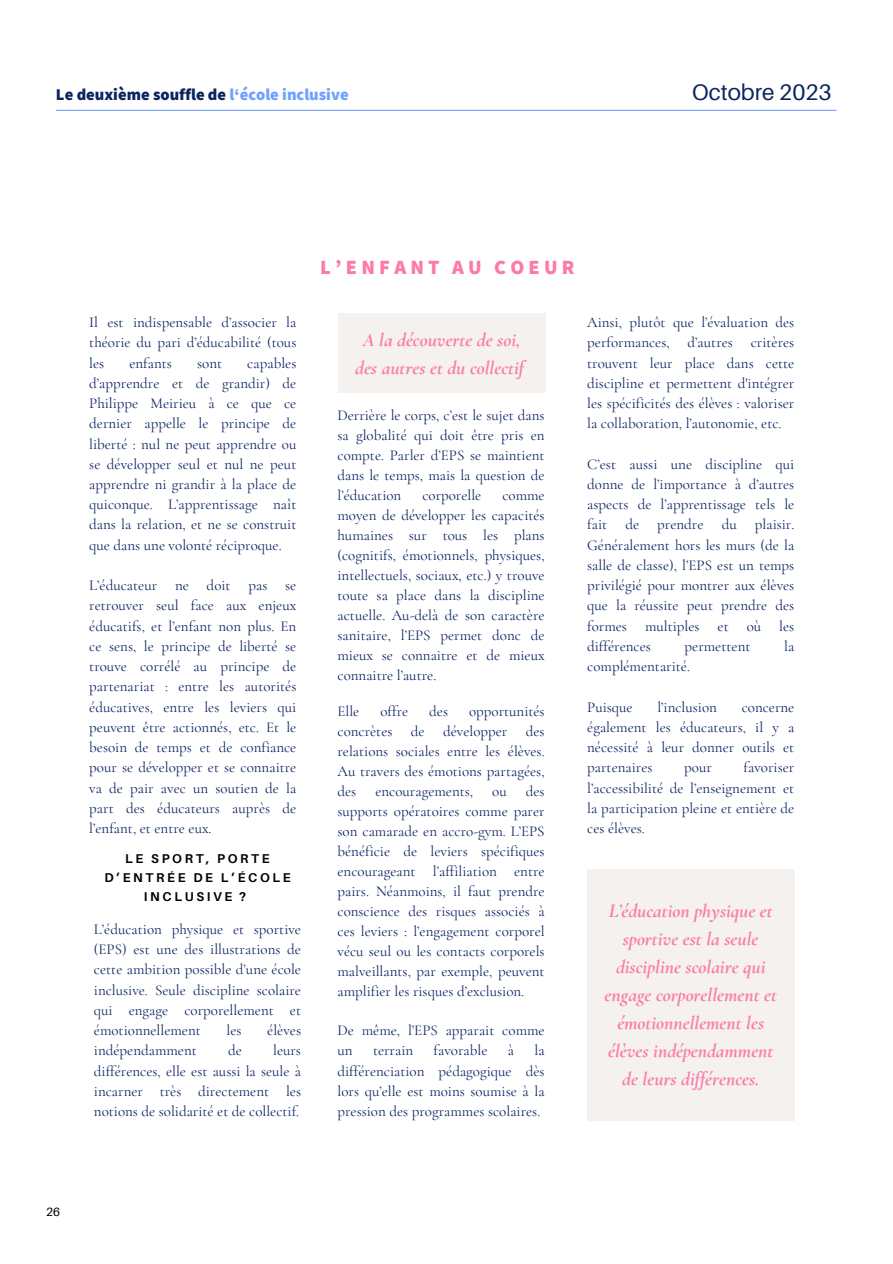
<style>
.page{position:relative;width:893px;height:1264px;background:#fff}
.page>*{position:absolute;margin:0;border:0;box-sizing:border-box;transform-origin:0 0}
.t1{font:22.5px "Aileron";color:#0c2461}
.t2{font:900 20.25px "Source Sans Pro";letter-spacing:.21em;color:#fd79a8}
.t3{font:italic 700 19.5px/28px "Cormorant Garamond";color:#fd79a8;text-align:center}
.t4{font:900 16.5px "Source Sans Pro";color:#0c2461}
.t5{font:15px/20.2px "Cormorant Garamond";color:#0c2461;text-align:justify}
.t6{font:700 12.75px/19px "Aileron";letter-spacing:.21em;color:#000;text-align:center}
.t7{font:12px "Aileron";color:#000}
.s1{color:#70a1ff}
</style>
<div class="page">
<hr style="left:56px;top:110px;width:780px;height:1px;background:#70a1ff">
<div style="left:587px;top:869px;width:207px;height:251px;background:#f4f1ee"></div>
<div style="left:338px;top:314px;width:207px;height:79px;background:#f4f1ee"></div>
<p class="t4" style="left:56px;top:84px;width:294px">Le deuxième souffle de <span class="s1">l‘école inclusive</span></p>
<p class="t1" style="left:692px;top:78px;width:141px">Octobre 2023</p>
<p class="t5" style="left:89px;top:312px;width:209px">Il est indispensable d’associer la théorie du pari d’éducabilité (tous les</p>
<p class="t5" style="left:129px;top:352px;width:44px">enfants</p>
<p class="t5" style="left:197px;top:352px;width:27px">sont</p>
<p class="t5" style="left:89px;top:352px;width:209px;text-indent:158px">capables d’apprendre et de grandir) de Philippe Meirieu à ce que ce dernier appelle le principe de liberté : nul ne peut apprendre ou se développer seul et nul ne peut apprendre ni grandir à la place de quiconque. L’apprentissage naît dans la relation, et ne se construit que dans une volonté réciproque.</p>
<p class="t5" style="left:89px;top:575px;width:209px">L’éducateur ne doit pas se retrouver seul face aux enjeux éducatifs, et l’enfant non plus. En ce sens, le principe de liberté se trouve corrélé au principe de partenariat : entre les autorités éducatives, entre les leviers qui peuvent être actionnés, etc. Et le besoin de temps et de confiance pour se développer et se connaitre va de pair avec un soutien de la part des éducateurs auprès de l’enfant, et entre eux.</p>
<p class="t6" style="left:104px;top:848px;width:188px">LE SPORT, PORTE<br>D’ENTRÉE DE L’ÉCOLE<br>INCLUSIVE ?</p>
<p class="t5" style="left:94px;top:919px;width:209px">L’éducation physique et sportive (EPS) est une des illustrations de cette ambition possible d’une école inclusive. Seule discipline scolaire qui engage corporellement et émotionnellement</p>
<p class="t5" style="left:226px;top:1020px;width:17px">les</p>
<p class="t5" style="left:267px;top:1020px;width:35px">élèves</p>
<p class="t5" style="left:94px;top:1040px;width:104px">indépendamment</p>
<p class="t5" style="left:228px;top:1040px;width:15px">de</p>
<p class="t5" style="left:94px;top:1040px;width:209px;text-indent:179px">leurs différences, elle est aussi la seule à incarner très directement les notions de solidarité et de collectif.</p>
<p class="t2" style="left:320px;top:254px;width:256px">L’ ENFANT AU COEUR</p>
<p class="t3" style="left:355px;top:325px;width:170px">A la découverte de soi, des autres et du collectif</p>
<p class="t5" style="left:337px;top:405px;width:209px">Derrière le corps, c’est le sujet dans sa globalité qui doit être pris en compte. Parler d’EPS se maintient dans le temps, mais la question de l’éducation</p>
<p class="t5" style="left:422px;top:485px;width:60px">corporelle</p>
<p class="t5" style="left:337px;top:485px;width:209px;text-indent:165px">comme moyen de développer les capacités humaines sur tous les plans (cognitifs, émotionnels, physiques, intellectuels, sociaux, etc.) y trouve toute sa place dans la discipline actuelle. Au-delà de son caractère sanitaire, l’EPS permet donc de mieux se connaitre et de mieux connaitre l’autre.</p>
<p class="t5" style="left:337px;top:701px;width:23px">Elle</p>
<p class="t5" style="left:380px;top:701px;width:29px">offre</p>
<p class="t5" style="left:429px;top:701px;width:20px">des</p>
<p class="t5" style="left:337px;top:701px;width:209px;text-indent:131px">opportunités concrètes de développer des relations sociales entre les élèves.<br>Au travers des émotions partagées, des</p>
<p class="t5" style="left:337px;top:781px;width:209px;text-indent:188px">des supports opératoires comme parer son camarade en accro-gym. L’EPS bénéficie de leviers spécifiques encourageant l’affiliation entre pairs. Néanmoins, il faut prendre conscience des risques associés à ces leviers : l’engagement corporel vécu seul ou les contacts corporels malveillants, par exemple, peuvent amplifier les risques d’exclusion.</p>
<p class="t5" style="left:375px;top:781px;width:99px">encouragements,</p>
<p class="t5" style="left:492px;top:781px;width:16px">ou</p>
<p class="t5" style="left:337px;top:1020px;width:209px">De même, l’EPS apparait comme un</p>
<p class="t5" style="left:373px;top:1040px;width:42px">terrain</p>
<p class="t5" style="left:433px;top:1040px;width:55px">favorable</p>
<p class="t5" style="left:508px;top:1040px;width:8px">à</p>
<p class="t5" style="left:337px;top:1040px;width:209px;text-indent:197px">la différenciation pédagogique dès lors qu’elle est moins soumise à la pression des programmes scolaires.</p>
<p class="t5" style="left:587px;top:312px;width:209px">Ainsi, plutôt que l’évaluation des performances, d’autres critères trouvent leur place dans cette discipline et permettent d'intégrer les spécificités des élèves : valoriser la collaboration, l’autonomie, etc.</p>
<p class="t5" style="left:587px;top:454px;width:209px">C’est aussi une discipline qui donne de l’importance à d’autres aspects de l’apprentissage tels le fait de prendre du plaisir.<br>Généralement hors les murs (de la salle de classe), l’EPS est un temps privilégié pour montrer aux élèves que la réussite peut prendre des formes multiples et où les différences</p>
<p class="t5" style="left:684px;top:636px;width:67px">permettent</p>
<p class="t5" style="left:784px;top:636px;width:12px">la</p>
<p class="t5" style="left:587px;top:656px;width:104px">complémentarité.</p>
<p class="t5" style="left:587px;top:696px;width:47px">Puisque</p>
<p class="t5" style="left:657px;top:696px;width:61px">l’inclusion</p>
<p class="t5" style="left:587px;top:696px;width:209px;text-indent:154px">concerne également les éducateurs, il y a nécessité à leur donner outils et partenaires</p>
<p class="t5" style="left:587px;top:757px;width:209px;text-indent:156px">favoriser l’accessibilité de l’enseignement et la participation pleine et entière de ces élèves.</p>
<p class="t5" style="left:684px;top:757px;width:29px">pour</p>
<p class="t3" style="left:604px;top:896px;width:174px">L’éducation physique et sportive est la seule discipline scolaire qui engage corporellement et émotionnellement les élèves indépendamment de leurs dif érences.</p>
<p class="t7" style="left:46px;top:1203px;width:15px">26</p>
</div>
